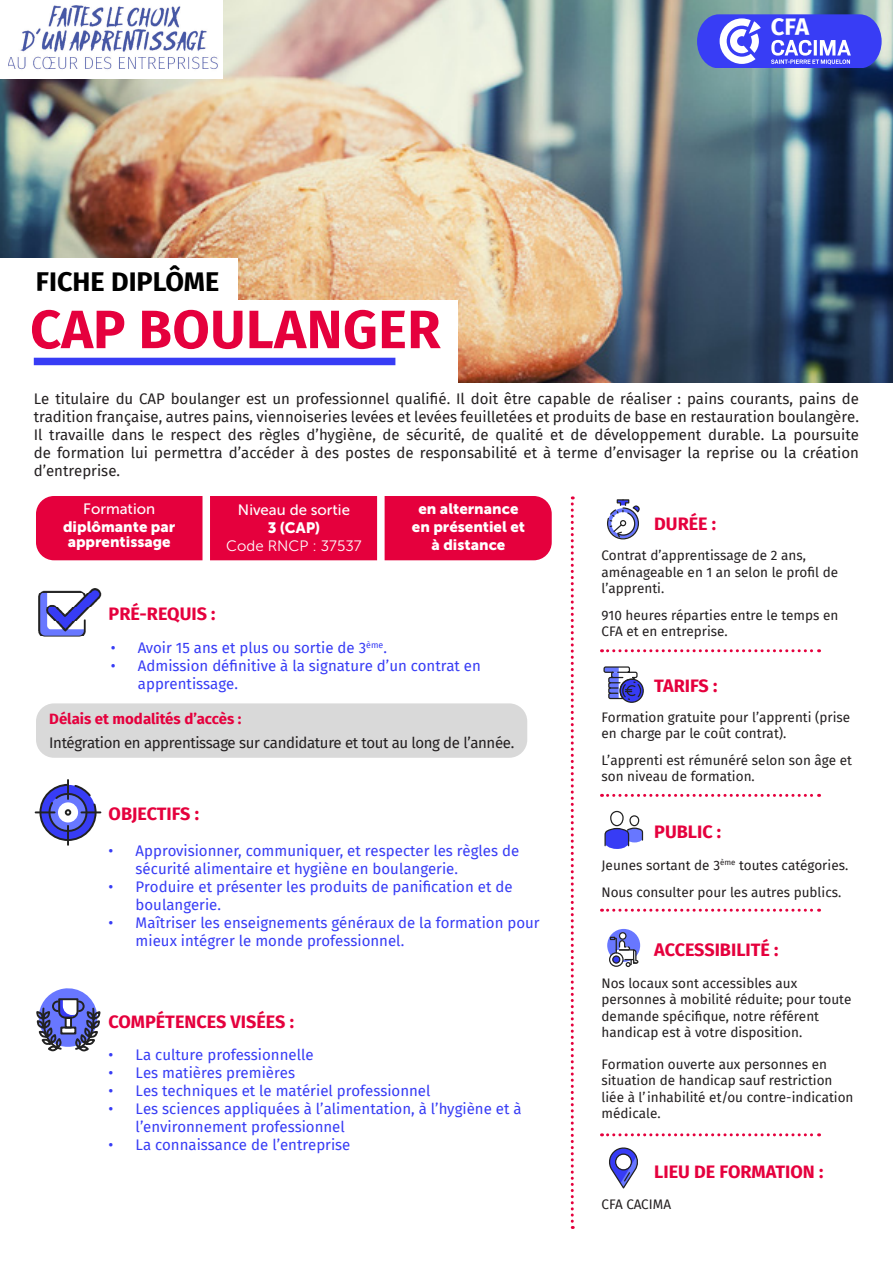
<style>
.page{position:relative;width:893px;height:1263px;background:#fff}
.page>*{position:absolute;margin:0;border:0;box-sizing:border-box;transform-origin:0 0}
.t1{font:700 54px "Fira Sans";letter-spacing:.01em;color:#e5003d}
.t2{font:700 27px "Fira Sans";color:#000}
.t3{font:700 23.7px "Fira Sans";color:#fff}
.t4{font:700 18px "Fira Sans";color:#e5003d}
.t5{font:15px/18px "Fira Sans";color:#373cf5}
.t6{font:15px/18px "Fira Sans";color:#231f20}
.t7{font:15px/24px "Fira Sans";letter-spacing:-.025em;color:#231f20}
.t8{font:15px/18px "Museo Sans 900";color:#fff;text-align:center}
.t9{font:15px/18px "Museo Sans 500";color:#fff;text-align:center}
.t10{font:15px "Museo Sans 300";color:#fff}
.t11{font:13.5px/16.2px "Fira Sans";color:#231f20}
.s1{font-family:"Museo Sans 500"}
.s2{font-family:"Museo Sans 900"}
.s3{font-weight:700;color:#e5003d}
</style>
<div class="page">
<img style="left:0;top:0;width:893px;height:383px">
<div style="left:0;top:300px;width:458px;height:83px;background:#fff"></div>
<div style="left:36px;top:496px;width:516px;height:64px;background:#e5003d;border-radius:18px"></div>
<img style="left:38px;top:588px;width:64px;height:49px">
<svg style="left:36px;top:780px;width:64px;height:65px"></svg>
<div style="left:203px;top:488px;width:7px;height:79px;background:#fff"></div>
<div style="left:377px;top:488px;width:8px;height:79px;background:#fff"></div>
<div style="left:34px;top:358px;width:361px;height:7px;background:#373cf5"></div>
<svg style="left:571px;top:496px;width:3px;height:733px"></svg>
<svg style="left:607px;top:499px;width:33px;height:41px"></svg>
<svg style="left:601px;top:649px;width:219px;height:3px"></svg>
<svg style="left:601px;top:794px;width:219px;height:3px"></svg>
<svg style="left:603px;top:666px;width:38px;height:35px"></svg>
<div style="left:619px;top:679px;width:25px;height:24px;border:1px solid #222;border-radius:50%"></div>
<svg style="left:604px;top:810px;width:40px;height:39px"></svg>
<svg style="left:601px;top:909px;width:219px;height:3px"></svg>
<svg style="left:607px;top:929px;width:33px;height:38px"></svg>
<div style="left:619px;top:932px;width:7px;height:8px;border:1px solid #222;border-radius:50%"></div>
<svg style="left:601px;top:1133px;width:219px;height:3px"></svg>
<svg style="left:609px;top:1147px;width:29px;height:42px"></svg>
<div style="left:615px;top:1153px;width:17px;height:17px;border:1px solid #222;border-radius:50%"></div>
<div style="left:0;top:258px;width:238px;height:43px;background:#fff"></div>
<div style="left:36px;top:703px;width:491px;height:55px;background:#d9d9d9;border-radius:18px"></div>
<svg style="left:36px;top:988px;width:65px;height:64px"></svg>
<img style="left:8px;top:0;width:215px;height:79px">
<div style="left:0;top:0;width:8px;height:79px;background:#fff"></div>
<svg style="left:697px;top:14px;width:184px;height:54px;background:#5e64f2"></svg>
<p class="t2" style="left:36px;top:259px;width:185px">FICHE DIPLÔME</p>
<p class="t1" style="left:30px;top:284px;width:412px">CAP BOULANGER</p>
<h3 class="t3" style="left:771px;top:7px;width:40px">CFA</h3>
<p class="t6" style="left:34px;top:389px;width:827px">Le titulaire du CAP boulanger est un professionnel qualifié. Il doit être capable de réaliser : pains courants, pains de tradition française, autres pains, viennoiseries levées et levées feuilletées et produits de base en restauration boulangère.</p>
<p class="t6" style="left:34px;top:425px;width:827px;text-align:justify">Il travaille dans le respect des règles d’hygiène, de sécurité, de qualité et de développement durable. La poursuite de formation lui permettra d’accéder à des postes de responsabilité et à terme d’envisager la reprise ou la création d’entreprise.</p>
<p class="t8" style="left:412px;top:500px;width:115px">en alternance en présentiel et à distance</p>
<p class="t4" style="left:654px;top:508px;width:64px">DURÉE :</p>
<p class="t11" style="left:601px;top:547px;width:238px">Contrat d’apprentissage de 2 ans, aménageable en 1 an selon le profil de l’apprenti.</p>
<p class="t11" style="left:601px;top:607px;width:238px">910 heures réparties entre le temps en<br>CFA et en entreprise.</p>
<p class="t8" style="left:63px;top:500px;width:114px"><span class="s1">Formation </span>diplômante par</p>
<p class="t8" style="left:68px;top:533px;width:105px">apprentissage</p>
<p class="t9" style="left:238px;top:501px;width:114px">Niveau de sortie<br><span class="s2">3 (CAP)</span></p>
<p class="t10" style="left:226px;top:538px;width:137px">Code RNCP : 37537</p>
<p class="t4" style="left:109px;top:598px;width:108px">PRÉ-REQUIS :</p>
<p class="t5" style="left:111px;top:638px;width:277px">• Avoir 15 ans et plus ou sortie de 3<sup>ème</sup>.</p>
<p class="t5" style="left:138px;top:656px;width:344px;text-indent:-27px">• Admission définitive à la signature d’un contrat en apprentissage.</p>
<p class="t4" style="left:654px;top:671px;width:65px">TARIFS :</p>
<p class="t11" style="left:601px;top:709px;width:250px">Formation gratuite pour l’apprenti (prise en charge par le coût contrat).</p>
<p class="t11" style="left:601px;top:752px;width:252px">L’apprenti est rémunéré selon son âge et son niveau de formation.</p>
<p class="t7" style="left:49px;top:707px;width:467px"><span class="s3">Délais et modalités d’accès :<br></span>Intégration en apprentissage sur candidature et tout au long de l’année.</p>
<p class="t4" style="left:109px;top:798px;width:92px">OBJECTIFS :</p>
<p class="t5" style="left:136px;top:842px;width:385px;text-indent:-27px">• Approvisionner, communiquer, et respecter les règles de sécurité alimentaire et hygiène en boulangerie.</p>
<p class="t5" style="left:136px;top:878px;width:379px;text-indent:-27px">• Produire et présenter les produits de panification et de boulangerie.</p>
<p class="t5" style="left:136px;top:914px;width:406px;text-indent:-27px">• Maîtriser les enseignements généraux de la formation pour mieux intégrer le monde professionnel.</p>
<p class="t4" style="left:109px;top:1006px;width:187px">COMPÉTENCES VISÉES :</p>
<p class="t5" style="left:109px;top:1045px;width:207px">• La culture professionnelle</p>
<p class="t5" style="left:109px;top:1063px;width:188px">• Les matières premières</p>
<p class="t5" style="left:109px;top:1081px;width:323px">• Les techniques et le matériel professionnel</p>
<p class="t5" style="left:136px;top:1099px;width:388px;text-indent:-27px">• Les sciences appliquées à l’alimentation, à l’hygiène et à l’environnement professionnel</p>
<p class="t5" style="left:109px;top:1135px;width:243px">• La connaissance de l’entreprise</p>
<p class="t4" style="left:654px;top:817px;width:69px">PUBLIC :</p>
<p class="t11" style="left:601px;top:851px;width:248px;line-height:27px">Jeunes sortant de 3<sup>ème</sup> toutes catégories.<br>Nous consulter pour les autres publics.</p>
<p class="t4" style="left:654px;top:935px;width:126px">ACCESSIBILITÉ :</p>
<p class="t11" style="left:601px;top:975px;width:251px">Nos locaux sont accessibles aux personnes à mobilité réduite; pour toute demande spécifique, notre référent handicap est à votre disposition.</p>
<p class="t11" style="left:601px;top:1056px;width:254px">Formation ouverte aux personnes en situation de handicap sauf restriction liée à l’inhabilité et/ou contre-indication médicale.</p>
<p class="t4" style="left:654px;top:1156px;width:171px">LIEU DE FORMATION :</p>
<p class="t11" style="left:601px;top:1196px;width:71px">CFA CACIMA</p>
</div>
